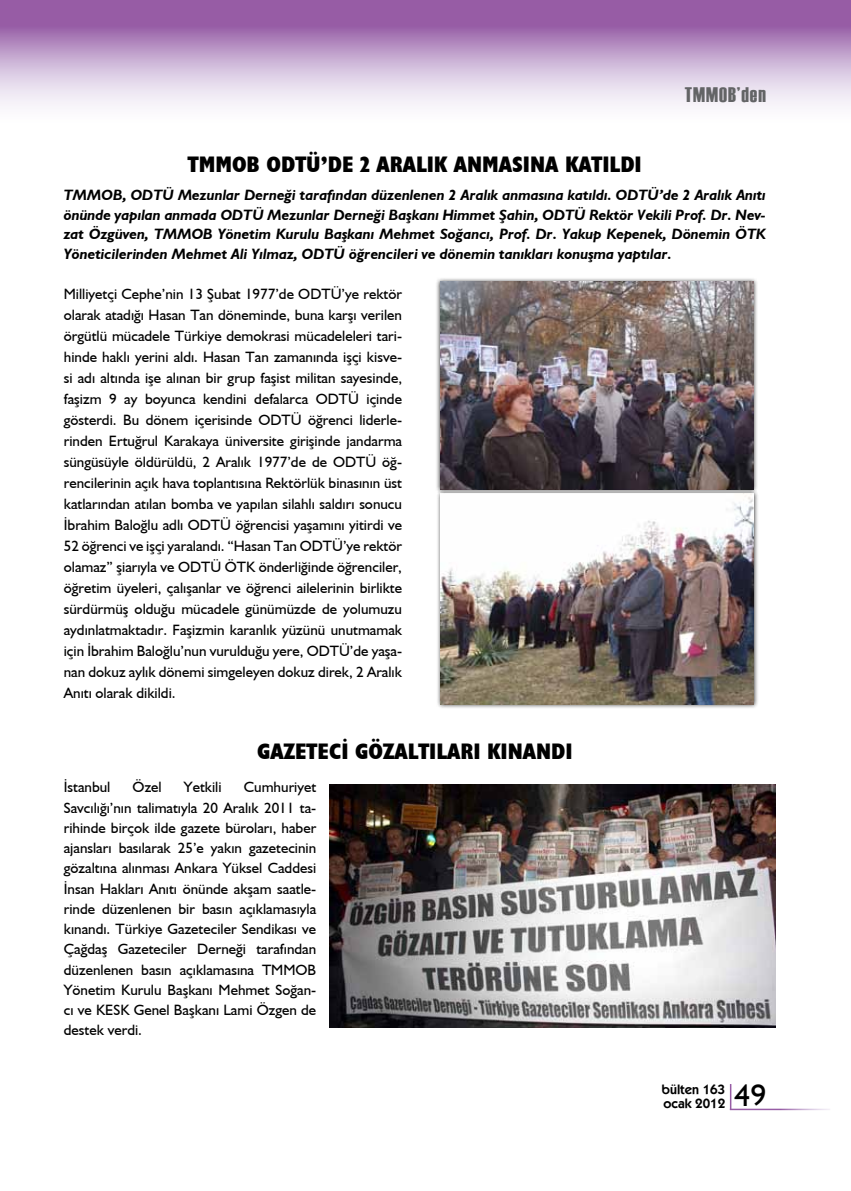
<style>
.page{position:relative;width:851px;height:1191px;background:#fff}
.page>*{position:absolute;margin:0;border:0;box-sizing:border-box;transform-origin:0 0}
.t1{font:31.5px "Humanist 521 BT";color:#000}
.t2{font:700 condensed 22.5px "Humanist 521 BT Xtra";color:#000}
.t3{font:21px "Haettenschweiler";letter-spacing:.05em;color:#636466}
.t4{font:15px/21px "Humanist 521 BT";color:#000;text-align:justify}
.t5{font:italic 700 15px/19.5px "Humanist 521 BT";color:#000;text-align:justify}
.t6{font:600 13.5px/13.5px "Kabel IT Cby BT";color:#000}
</style>
<div class="page">
<svg style="left:0;top:0;width:850px;height:106px;background:#c09fcb"></svg>
<hr style="left:729px;top:1084px;width:2px;height:25px;background:#975ca5">
<hr style="left:729px;top:1108px;width:101px;height:2px;background:#fff">
<img style="left:329px;top:784px;width:446px;height:243px">
<div style="left:435px;top:489px;width:323px;height:220px;background:#000;opacity:.75"></div>
<img style="left:440px;top:494px;width:313px;height:210px">
<div style="left:435px;top:277px;width:322px;height:217px;background:#000;opacity:.75"></div>
<img style="left:440px;top:282px;width:313px;height:207px">
<h3 class="t3" style="left:684px;top:80px;width:83px">TMMOB’den</h3>
<h2 class="t2" style="left:188px;top:151px;width:455px">TMMOB ODTÜ’DE 2 ARALIK ANMASINA KATILDI</h2>
<p class="t5" style="left:64px;top:185px;width:703px">TMMOB, ODTÜ Mezunlar Derneği tarafından düzenlenen 2 Aralık anmasına katıldı. ODTÜ’de 2 Aralık Anıtı önünde yapılan anmada ODTÜ Mezunlar Derneği Başkanı Himmet Şahin, ODTÜ Rektör Vekili Prof. Dr. Nev&shy;zat Özgüven, TMMOB Yönetim Kurulu Başkanı Mehmet Soğancı, Prof. Dr. Yakup Kepenek, Dönemin ÖTK Yöneticilerinden Mehmet Ali Yılmaz, ODTÜ öğrencileri ve dönemin tanıkları konuşma yaptılar.</p>
<p class="t4" style="left:64px;top:283px;width:340px">Milliyetçi Cephe’nin 13 Şubat 1977’de ODTÜ’ye rektör olarak atadığı Hasan Tan döneminde, buna karşı verilen örgütlü mücadele Türkiye demokrasi mücadeleleri tari&shy;hinde haklı yerini aldı. Hasan Tan zamanında işçi kisve&shy;si adı altında işe alınan bir grup faşist militan sayesinde, faşizm 9 ay boyunca kendini defalarca ODTÜ içinde gösterdi. Bu dönem içerisinde ODTÜ öğrenci liderle&shy;rinden Ertuğrul Karakaya üniversite girişinde jandarma süngüsüyle öldürüldü, 2 Aralık 1977’de de ODTÜ öğ&shy;rencilerinin açık hava toplantısına Rektörlük binasının üst katlarından atılan bomba ve yapılan silahlı saldırı sonucu İbrahim Baloğlu adlı ODTÜ öğrencisi yaşamını yitirdi ve 52 öğrenci ve işçi yaralandı. “Hasan Tan ODTÜ’ye rektör olamaz” şiarıyla ve ODTÜ ÖTK önderliğinde öğrenciler, öğretim üyeleri, çalışanlar ve öğrenci ailelerinin birlikte sürdürmüş olduğu mücadele günümüzde de yolumuzu aydınlatmaktadır. Faşizmin karanlık yüzünü unutmamak için İbrahim Baloğlu’nun vurulduğu yere, ODTÜ’de yaşa&shy;nan dokuz aylık dönemi simgeleyen dokuz direk, 2 Aralık Anıtı olarak dikildi.</p>
<h2 class="t2" style="left:257px;top:737px;width:317px">GAZETECİ GÖZALTILARI KINANDI</h2>
<p class="t4" style="left:64px;top:776px;width:48px">İstanbul</p>
<p class="t4" style="left:133px;top:776px;width:31px">Özel</p>
<p class="t4" style="left:184px;top:776px;width:39px">Yetkili</p>
<p class="t4" style="left:64px;top:777px;width:254px;line-height:20.2px;text-indent:180px">Cumhuriyet Savcılığı’nın talimatıyla 20 Aralık 2011 ta&shy;rihinde birçok ilde gazete büroları, haber ajansları basılarak 25’e yakın gazetecinin gözaltına alınması Ankara Yüksel Caddesi İnsan Hakları Anıtı önünde akşam saatle&shy;rinde düzenlenen bir basın açıklamasıyla kınandı. Türkiye Gazeteciler Sendikası ve Çağdaş Gazeteciler Derneği tarafından düzenlenen basın açıklamasına TMMOB Yönetim Kurulu Başkanı Mehmet Soğan&shy;cı ve KESK Genel Başkanı Lami Özgen de destek verdi.</p>
<p class="t6" style="left:661px;top:1082px;width:65px">bülten 163 ocak 2012</p>
<h1 class="t1" style="left:734px;top:1076px;width:33px">49</h1>
</div>
